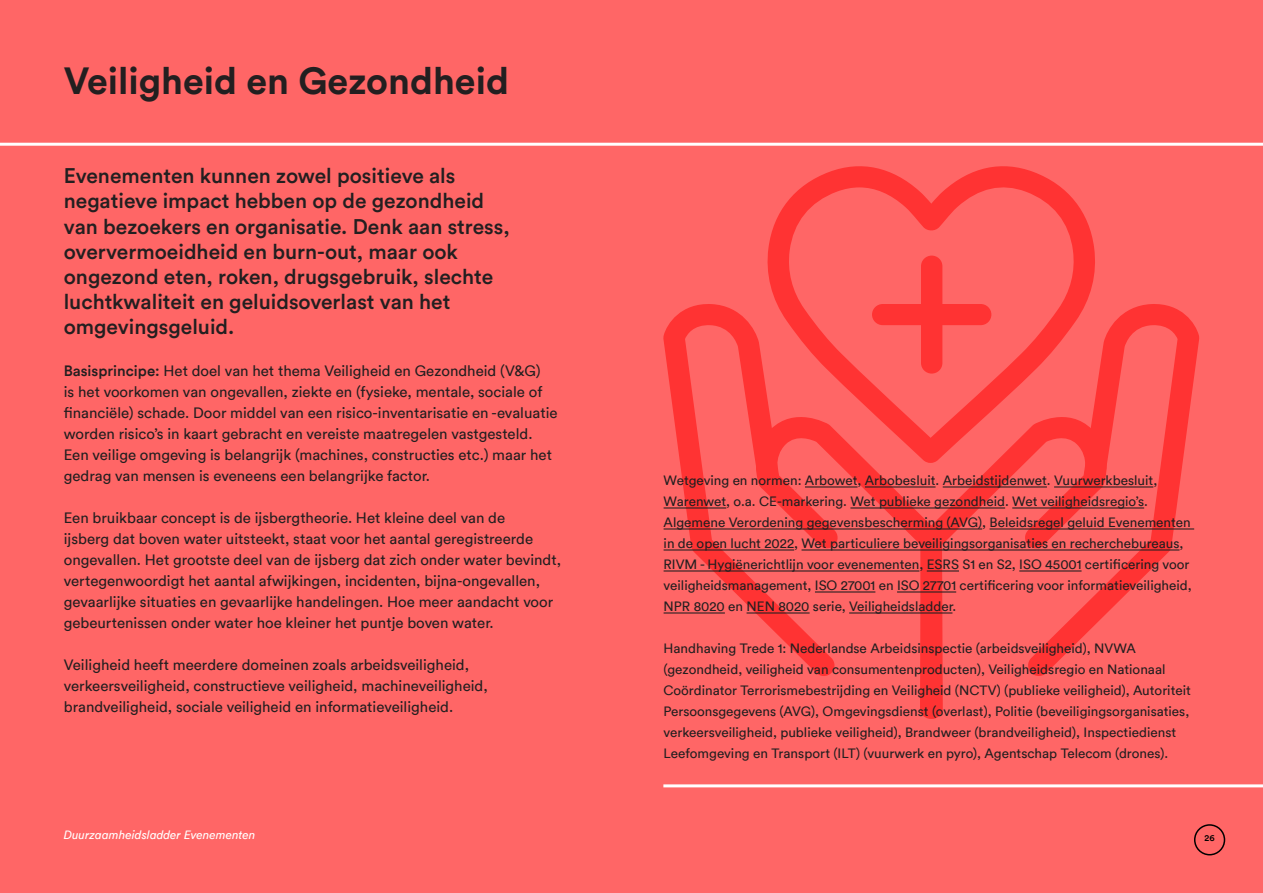
<style>
.page{position:relative;width:1263px;height:893px;background:#f66}
.page>*{position:absolute;margin:0;border:0;box-sizing:border-box;transform-origin:0 0}
.Heading_Chapters{font:700 37.5px "Circular Std";color:#231f20}
.t1{font:500 21px/25.2px "Circular Std";color:#231f20}
.t2{font:15px/21px "Circular";color:#231f20}
.t3{font:13.5px/21px "Circular";color:#231f20}
.t4{font:italic 12px "Circular";color:#fff}
.t5{font:500 9px "Circular";color:#000}
.s1{font-weight:500}
</style>
<div class="page">
<div style="left:1194px;top:824px;width:31px;height:31px;border:2px solid #000;border-radius:50%"></div>
<hr style="left:0;top:143px;width:1263px;height:3px;background:#fff">
<hr style="left:663px;top:784px;width:600px;height:3px;background:#fff">
<svg style="left:767px;top:166px;width:328px;height:240px"></svg>
<svg style="left:942px;top:406px;width:82px;height:306px"></svg>
<svg style="left:1024px;top:302px;width:175px;height:374px"></svg>
<svg style="left:839px;top:406px;width:103px;height:313px"></svg>
<svg style="left:663px;top:303px;width:176px;height:373px"></svg>
<div style="left:921px;top:256px;width:21px;height:118px;background:#f33;border-radius:11px"></div>
<div style="left:872px;top:304px;width:119px;height:21px;background:#f33;border-radius:11px"></div>
<hr style="left:805px;top:486px;width:52px;height:1px;background:#231f20">
<hr style="left:865px;top:486px;width:70px;height:1px;background:#231f20">
<hr style="left:943px;top:486px;width:104px;height:1px;background:#231f20">
<hr style="left:1054px;top:486px;width:99px;height:1px;background:#231f20">
<hr style="left:664px;top:507px;width:62px;height:1px;background:#231f20">
<hr style="left:850px;top:507px;width:155px;height:1px;background:#231f20">
<hr style="left:1012px;top:507px;width:132px;height:1px;background:#231f20">
<hr style="left:664px;top:528px;width:318px;height:1px;background:#231f20">
<hr style="left:989px;top:528px;width:205px;height:1px;background:#231f20">
<hr style="left:664px;top:549px;width:130px;height:1px;background:#231f20">
<hr style="left:801px;top:549px;width:378px;height:1px;background:#231f20">
<hr style="left:664px;top:570px;width:255px;height:1px;background:#231f20">
<hr style="left:927px;top:570px;width:32px;height:1px;background:#231f20">
<hr style="left:1019px;top:570px;width:62px;height:1px;background:#231f20">
<hr style="left:815px;top:591px;width:60px;height:1px;background:#231f20">
<hr style="left:897px;top:591px;width:59px;height:1px;background:#231f20">
<hr style="left:664px;top:612px;width:61px;height:1px;background:#231f20">
<hr style="left:746px;top:612px;width:64px;height:1px;background:#231f20">
<hr style="left:849px;top:612px;width:103px;height:1px;background:#231f20">
<p class="Heading_Chapters" style="left:64px;top:57px;width:447px">Veiligheid en Gezondheid</p>
<p class="t1" style="left:64px;top:163px;width:447px">Evenementen kunnen zowel positieve als negatieve impact hebben op de gezondheid van bezoekers en organisatie. Denk aan stress, oververmoeidheid en burn-out, maar ook ongezond eten, roken, drugsgebruik, slechte luchtkwaliteit en geluidsoverlast van het omgevingsgeluid.</p>
<p class="t2" style="left:64px;top:360px;width:495px"><span class="s1">Basisprincipe:</span> Het doel van het thema Veiligheid en Gezondheid (V&amp;G)<br>is het voorkomen van ongevallen, ziekte en (fysieke, mentale, sociale of financiële) schade. Door middel van een risico-inventarisatie en -evaluatie worden risico’s in kaart gebracht en vereiste maatregelen vastgesteld.<br>Een veilige omgeving is belangrijk (machines, constructies etc.) maar het gedrag van mensen is eveneens een belangrijke factor.</p>
<p class="t2" style="left:64px;top:507px;width:499px">Een bruikbaar concept is de ijsbergtheorie. Het kleine deel van de<br>ijsberg dat boven water uitsteekt, staat voor het aantal geregistreerde ongevallen. Het grootste deel van de ijsberg dat zich onder water bevindt, vertegenwoordigt het aantal afwijkingen, incidenten, bijna-ongevallen, gevaarlijke situaties en gevaarlijke handelingen. Hoe meer aandacht voor gebeurtenissen onder water hoe kleiner het puntje boven water.</p>
<p class="t2" style="left:64px;top:654px;width:426px">Veiligheid heeft meerdere domeinen zoals arbeidsveiligheid, verkeersveiligheid, constructieve veiligheid, machineveiligheid, brandveiligheid, sociale veiligheid en informatieveiligheid.</p>
<p class="t3" style="left:664px;top:469px;width:530px">Wetgeving en normen: Arbowet, Arbobesluit. Arbeidstijdenwet. Vuurwerkbesluit, Warenwet, o.a. CE-markering. Wet publieke gezondheid. Wet veiligheidsregio’s.<br>Algemene Verordening gegevensbescherming (AVG), Beleidsregel geluid Evenementen in de open lucht 2022, Wet particuliere beveiligingsorganisaties en recherchebureaus, RIVM - Hygiënerichtlijn voor evenementen, ESRS S1 en S2, ISO 45001 certificering voor veiligheidsmanagement, ISO 27001 en ISO 27701 certificering voor informatieveiligheid, NPR 8020 en NEN 8020 serie, Veiligheidsladder.</p>
<p class="t3" style="left:664px;top:637px;width:529px">Handhaving Trede 1: Nederlandse Arbeidsinspectie (arbeidsveiligheid), NVWA (gezondheid, veiligheid van consumentenproducten), Veiligheidsregio en Nationaal Coördinator Terrorismebestrijding en Veiligheid (NCTV) (publieke veiligheid), Autoriteit Persoonsgegevens (AVG), Omgevingsdienst (overlast), Politie (beveiligingsorganisaties, verkeersveiligheid, publieke veiligheid), Brandweer (brandveiligheid), Inspectiedienst Leefomgeving en Transport (ILT) (vuurwerk en pyro), Agentschap Telecom (drones).</p>
<p class="t4" style="left:64px;top:827px;width:193px">Duurzaamheidsladder Evenementen</p>
<p class="t5" style="left:1204px;top:832px;width:12px">26</p>
</div>
